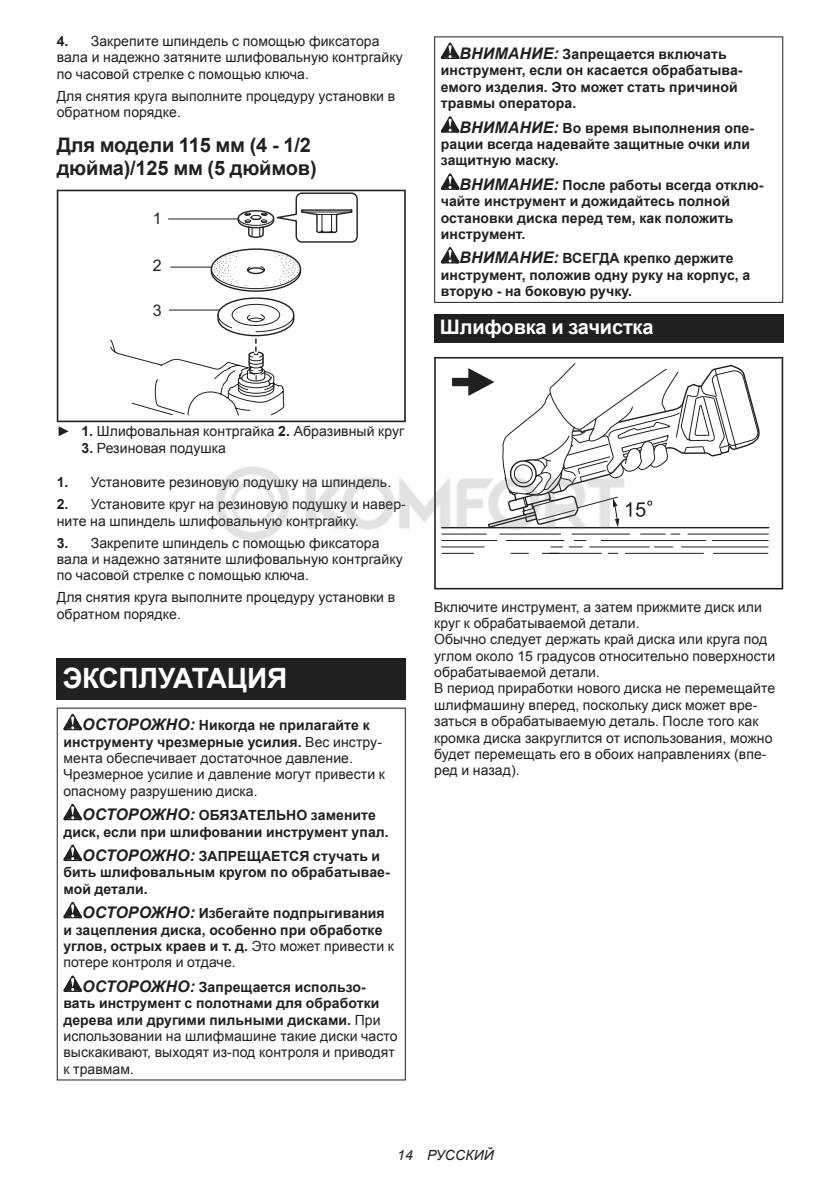
<style>
.page{position:relative;width:840px;height:1191px;background:#fff}
.page>*{position:absolute;margin:0;border:0;box-sizing:border-box;transform-origin:0 0}
.t1{font:700 28px "Arial";letter-spacing:-.01em;color:#fff}
.t2{font:700 20px/23.4px "Arial";letter-spacing:-.01em;color:#221f1f}
.t3{font:700 20px "Arial";letter-spacing:-.01em;color:#fff}
.t4{font:16px "Arial";color:#221f1f}
.t5{font:14px/16.4px "Arial";letter-spacing:.005em;color:#221f1f}
.t6{font:700 14px/16.4px "Arial";letter-spacing:.005em;color:#221f1f}
.t7{font:italic 14px "Arial";letter-spacing:.005em;color:#221f1f}
.s1{font-weight:700}
.s2{font-style:italic;font-size:16px}
.s3{font-weight:700;font-style:italic;font-size:16px}
.s4{font-weight:400}
</style>
<div class="page">
<div style="left:58px;top:394px;width:74px;height:29px;background:#d3d3d3"></div>
<svg style="left:57px;top:190px;width:348px;height:232px"></svg>
<div style="left:57px;top:658px;width:348px;height:41px;background:#221f1f"></div>
<svg style="left:63px;top:714px;width:19px;height:16px"></svg>
<svg style="left:63px;top:804px;width:19px;height:16px"></svg>
<svg style="left:63px;top:844px;width:19px;height:17px"></svg>
<svg style="left:63px;top:902px;width:19px;height:16px"></svg>
<svg style="left:63px;top:975px;width:19px;height:17px"></svg>
<svg style="left:440px;top:43px;width:19px;height:16px"></svg>
<svg style="left:440px;top:116px;width:19px;height:17px"></svg>
<svg style="left:440px;top:173px;width:19px;height:17px"></svg>
<svg style="left:440px;top:247px;width:19px;height:16px"></svg>
<div style="left:434px;top:36px;width:348px;height:267px;border:1px solid #221f1f"></div>
<div style="left:434px;top:314px;width:348px;height:29px;background:#221f1f"></div>
<svg style="left:434px;top:357px;width:348px;height:232px"></svg>
<img style="left:216px;top:457px;width:413px;height:92px">
<p class="t5" style="left:57px;top:33px;width:347px"><span class="s1">4.</span> Закрепите шпиндель с помощью фиксатора вала и надежно затяните шлифовальную контргайку по часовой стрелке с помощью ключа.</p>
<p class="t5" style="left:57px;top:88px;width:340px">Для снятия круга выполните процедуру установки в обратном порядке.</p>
<h2 class="t2" style="left:57px;top:134px;width:261px">Для модели 115 мм (4 - 1/2 дюйма)/125 мм (5 дюймов)</h2>
<p class="t4" style="left:153px;top:209px;width:10px">1</p>
<p class="t4" style="left:153px;top:256px;width:10px">2</p>
<p class="t4" style="left:153px;top:301px;width:10px">3</p>
<p class="t6" style="left:440px;top:46px;width:303px;text-indent:19px"><span class="s2">ВНИМАНИЕ:</span> Запрещается включать инструмент, если он касается обрабатыва&shy;емого изделия. Это может стать причиной травмы оператора.</p>
<p class="t6" style="left:440px;top:120px;width:314px;text-indent:19px"><span class="s2">ВНИМАНИЕ:</span> Во время выполнения опе&shy;рации всегда надевайте защитные очки или защитную маску.</p>
<p class="t6" style="left:440px;top:177px;width:324px;text-indent:19px"><span class="s2">ВНИМАНИЕ:</span> После работы всегда отклю&shy;чайте инструмент и дожидайтесь полной остановки диска перед тем, как положить инструмент.</p>
<p class="t6" style="left:440px;top:251px;width:311px;text-indent:19px"><span class="s2">ВНИМАНИЕ:</span> ВСЕГДА крепко держите инструмент, положив одну руку на корпус, а вторую - на боковую ручку.</p>
<h2 class="t3" style="left:439px;top:314px;width:215px">Шлифовка и зачистка</h2>
<p class="t5" style="left:57px;top:423px;width:349px">► <span class="s1">1.</span> Шлифовальная контргайка <span class="s1">2.</span> Абразивный круг</p>
<p class="t5" style="left:81px;top:439px;width:146px"><span class="s1">3.</span> Резиновая подушка</p>
<p class="t5" style="left:57px;top:474px;width:336px"><span class="s1">1.</span> Установите резиновую подушку на шпиндель.</p>
<p class="t5" style="left:57px;top:496px;width:350px"><span class="s1">2.</span> Установите круг на резиновую подушку и навер&shy;ните на шпиндель шлифовальную контргайку.</p>
<p class="t5" style="left:57px;top:534px;width:347px"><span class="s1">3.</span> Закрепите шпиндель с помощью фиксатора вала и надежно затяните шлифовальную контргайку по часовой стрелке с помощью ключа.</p>
<p class="t5" style="left:57px;top:589px;width:340px">Для снятия круга выполните процедуру установки в обратном порядке.</p>
<h1 class="t1" style="left:62px;top:660px;width:226px">ЭКСПЛУАТАЦИЯ</h1>
<p class="t5" style="left:63px;top:717px;width:323px;text-indent:19px"><span class="s3">ОСТОРОЖНО:</span> <span class="s1">Никогда не прилагайте к инструменту чрезмерные усилия.</span> Вес инстру&shy;мента обеспечивает достаточное давление.<br>Чрезмерное усилие и давление могут привести к опасному разрушению диска.</p>
<p class="t6" style="left:63px;top:807px;width:327px;text-align:center"><span class="s2">ОСТОРОЖНО:</span> ОБЯЗАТЕЛЬНО замените диск, если при шлифовании инструмент упал.</p>
<p class="t6" style="left:63px;top:848px;width:328px;text-indent:19px"><span class="s2">ОСТОРОЖНО:</span> ЗАПРЕЩАЕТСЯ стучать и бить шлифовальным кругом по обрабатывае&shy;мой детали.</p>
<p class="t6" style="left:63px;top:905px;width:332px;text-indent:19px"><span class="s2">ОСТОРОЖНО:</span> Избегайте подпрыгивания и зацепления диска, особенно при обработке углов, острых краев и т. д. <span class="s4">Это может привести к потере контроля и отдаче.</span></p>
<p class="t5" style="left:63px;top:979px;width:335px;text-indent:19px"><span class="s3">ОСТОРОЖНО:</span> <span class="s1">Запрещается использо&shy;вать инструмент с полотнами для обработки дерева или другими пильными дисками.</span> При использовании на шлифмашине такие диски часто выскакивают, выходят из-под контроля и приводят к травмам.</p>
<p class="t5" style="left:434px;top:598px;width:342px">Включите инструмент, а затем прижмите диск или круг к обрабатываемой детали.<br>Обычно следует держать край диска или круга под углом около 15 градусов относительно поверхности обрабатываемой детали.<br>В период приработки нового диска не перемещайте шлифмашину вперед, поскольку диск может вре&shy;заться в обрабатываемую деталь. После того как кромка диска закруглится от использования, можно будет перемещать его в обоих направлениях (впе&shy;ред и назад).</p>
<p class="t7" style="left:397px;top:1147px;width:98px">14 РУССКИЙ</p>
</div>
